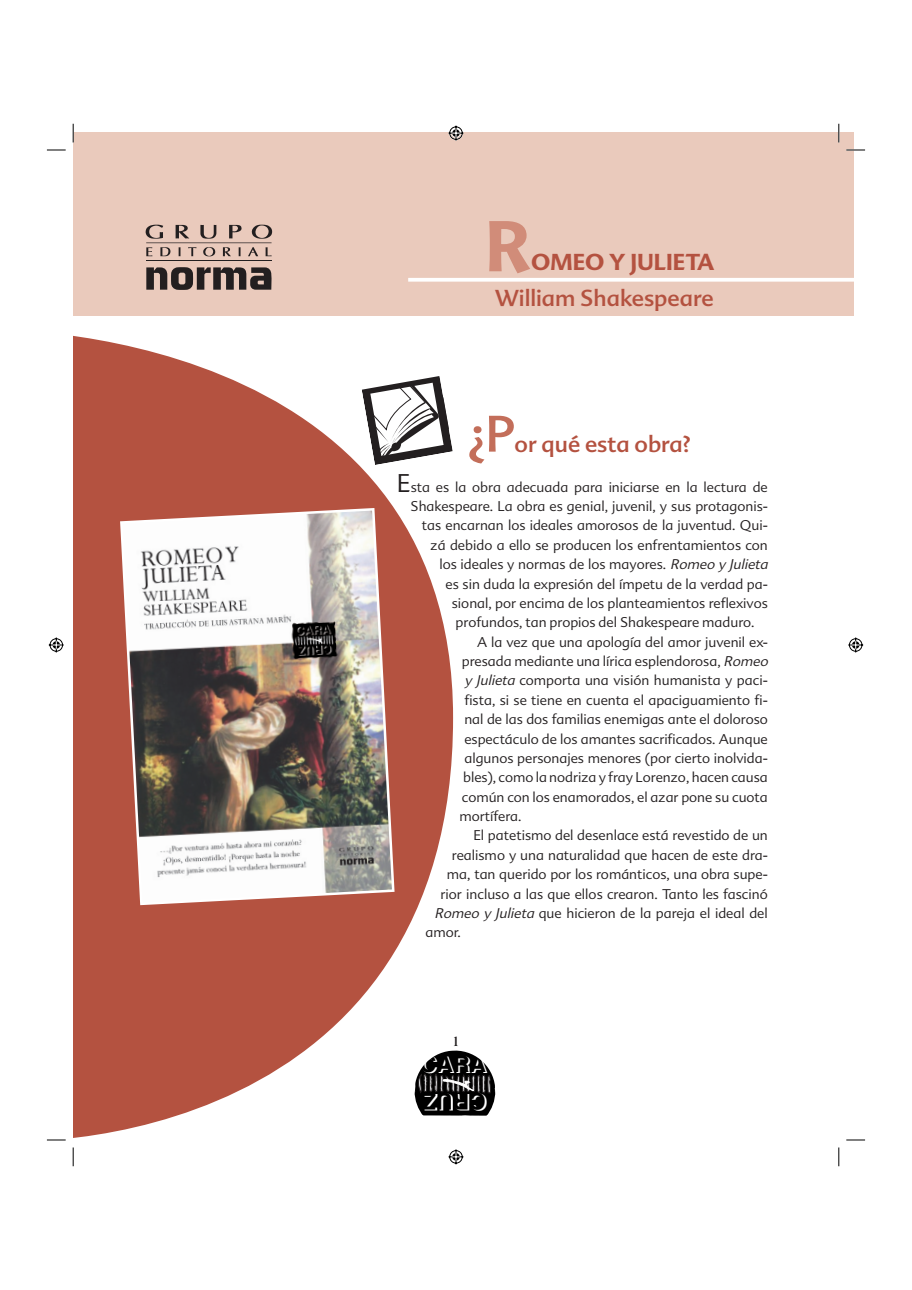
<style>
.page{position:relative;width:912px;height:1290px;background:#fff}
.page>*{position:absolute;margin:0;border:0;box-sizing:border-box;transform-origin:0 0}
.t1{font:700 70px "Advert";color:#d18c79}
.t2{font:50px "Advert";color:#c36e5a}
.t3{font:700 22.88px "Helvetica";color:#fff}
.t4{font:22.5px "Advert";color:#b45240}
.t5{font:700 22.5px "Advert";color:#b45240}
.t6{font:700 15px "Americana Std";color:#231f20}
.t7{font:300 13.75px "Advert";color:#231f20}
.s1{font-size:25px}
.s2{font-style:italic}
</style>
<div class="page">
<svg style="left:73px;top:335px;width:380px;height:813px;fill:#b45240"></svg>
<div style="left:73px;top:132px;width:780px;height:184px;background:#eacabc"></div>
<hr style="left:146px;top:242px;width:125px;height:1px;background:#231f20">
<hr style="left:146px;top:260px;width:125px;height:1px;background:#231f20">
<svg style="left:146px;top:267px;width:125px;height:23px"></svg>
<svg style="left:146px;top:225px;width:126px;height:14px"></svg>
<svg style="left:146px;top:247px;width:125px;height:9px"></svg>
<svg style="left:408px;top:278px;width:446px;height:4px;background:#fcf9f8"></svg>
<svg style="left:361px;top:376px;width:92px;height:89px"></svg>
<img style="left:119px;top:507px;width:277px;height:399px">
<svg style="left:409px;top:1045px;width:87px;height:78px"></svg>
<svg style="left:47px;top:149px;width:19px;height:2px"></svg>
<svg style="left:846px;top:149px;width:18px;height:2px"></svg>
<svg style="left:47px;top:1139px;width:19px;height:2px"></svg>
<svg style="left:846px;top:1139px;width:18px;height:2px"></svg>
<svg style="left:72px;top:124px;width:2px;height:18px"></svg>
<svg style="left:72px;top:1148px;width:2px;height:18px"></svg>
<svg style="left:838px;top:124px;width:1px;height:18px"></svg>
<svg style="left:838px;top:1148px;width:1px;height:18px"></svg>
<svg style="left:448px;top:125px;width:16px;height:16px"></svg>
<svg style="left:448px;top:1149px;width:16px;height:16px"></svg>
<svg style="left:48px;top:637px;width:16px;height:16px"></svg>
<svg style="left:848px;top:637px;width:16px;height:16px"></svg>
<h1 class="t1" style="left:485px;top:220px;width:47px">R</h1>
<h3 class="t5" style="left:531px;top:254px;width:185px">OMEO Y JULIETA</h3>
<h3 class="t4" style="left:495px;top:289px;width:220px">William Shakespeare</h3>
<h2 class="t2" style="left:468px;top:415px;width:48px">¿P</h2>
<h3 class="t4" style="left:514px;top:435px;width:177px">or qué esta obra?</h3>
<p class="t7" style="left:397px;top:481px;width:372px"><span class="s1">E</span>sta es la obra adecuada para iniciarse en la lectura de</p>
<p class="t7" style="left:410px;top:501px;width:358px">Shakespeare. La obra es genial, juvenil, y sus protagonis-</p>
<p class="t7" style="left:422px;top:520px;width:347px">tas encarnan los ideales amorosos de la juventud. Qui-</p>
<p class="t7" style="left:430px;top:540px;width:338px">zá debido a ello se producen los enfrentamientos con</p>
<p class="t7" style="left:439px;top:559px;width:333px">los ideales y normas de los mayores. <span class="s2">Romeo y Julieta</span></p>
<p class="t7" style="left:445px;top:578px;width:323px">es sin duda la expresión del ímpetu de la verdad pa-</p>
<p class="t7" style="left:452px;top:598px;width:317px">sional, por encima de los planteamientos reflexivos</p>
<p class="t7" style="left:455px;top:617px;width:300px">profundos, tan propios del Shakespeare maduro.</p>
<p class="t7" style="left:477px;top:636px;width:292px">A la vez que una apología del amor juvenil ex-</p>
<p class="t7" style="left:462px;top:656px;width:310px">presada mediante una lírica esplendorosa, <span class="s2">Romeo</span></p>
<p class="t7" style="left:464px;top:675px;width:305px"><span class="s2">y Julieta</span> comporta una visión humanista y paci-</p>
<p class="t7" style="left:464px;top:695px;width:305px">fista, si se tiene en cuenta el apaciguamiento fi-</p>
<p class="t7" style="left:464px;top:714px;width:305px">nal de las dos familias enemigas ante el doloroso</p>
<p class="t7" style="left:464px;top:733px;width:305px">espectáculo de los amantes sacrificados. Aunque</p>
<p class="t7" style="left:464px;top:753px;width:305px">algunos personajes menores (por cierto inolvida-</p>
<p class="t7" style="left:463px;top:772px;width:306px">bles), como la nodriza y fray Lorenzo, hacen causa</p>
<p class="t7" style="left:462px;top:791px;width:307px">común con los enamorados, el azar pone su cuota</p>
<p class="t7" style="left:459px;top:811px;width:64px">mortífera.</p>
<p class="t7" style="left:473px;top:830px;width:296px">El patetismo del desenlace está revestido de un</p>
<p class="t7" style="left:452px;top:850px;width:317px">realismo y una naturalidad que hacen de este dra-</p>
<p class="t7" style="left:447px;top:869px;width:322px">ma, tan querido por los románticos, una obra supe-</p>
<p class="t7" style="left:440px;top:888px;width:328px">rior incluso a las que ellos crearon. Tanto les fascinó</p>
<p class="t7" style="left:434px;top:908px;width:335px"><span class="s2">Romeo y Julieta</span> que hicieron de la pareja el ideal del</p>
<p class="t7" style="left:425px;top:927px;width:37px">amor.</p>
<p class="t6" style="left:451px;top:1035px;width:11px">1</p>
<h3 class="t3" style="left:421px;top:1056px;width:68px">CARA</h3>
<h3 class="t3" style="left:487px;top:1112px;width:65px;rotate:-180deg">CRUZ</h3>
</div>
